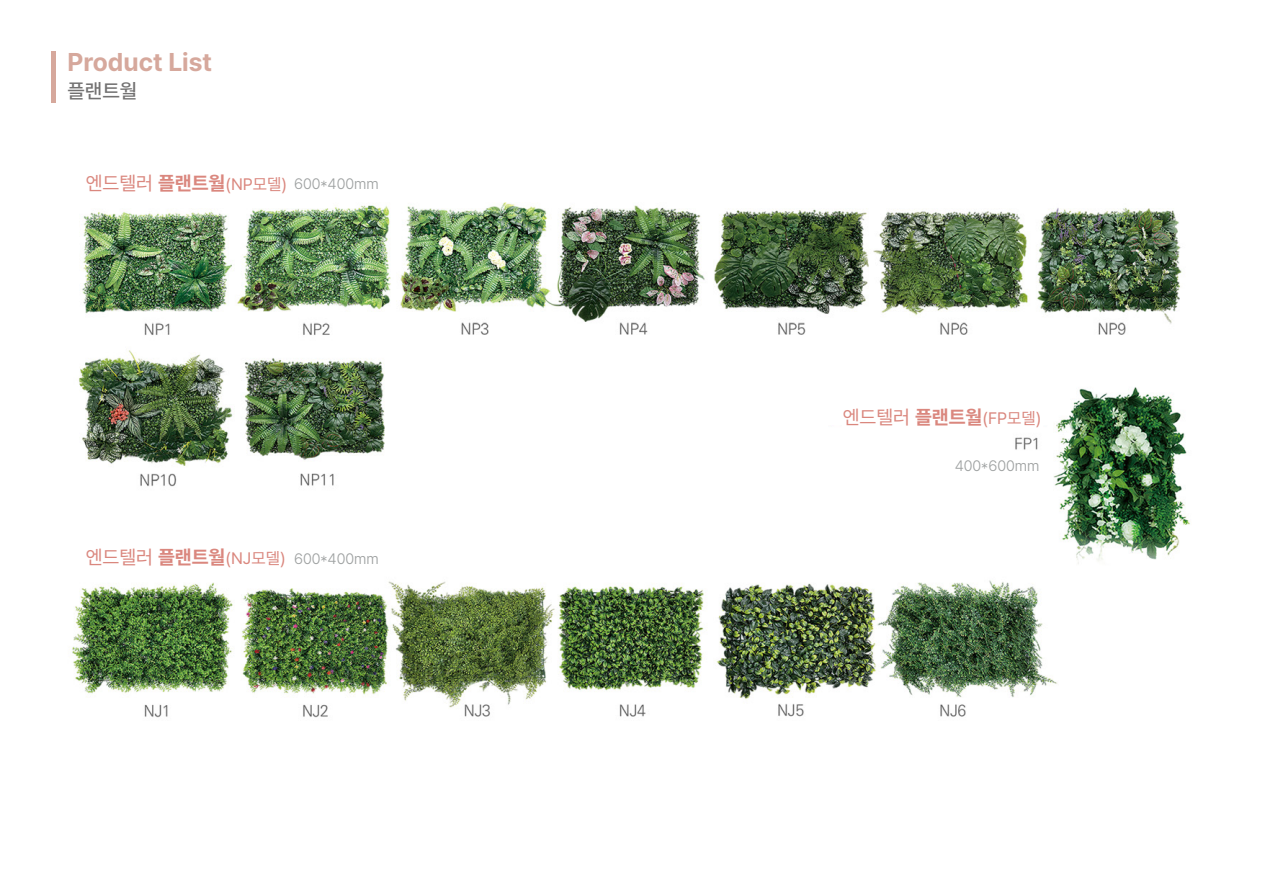
<style>
.page{position:relative;width:1263px;height:893px;background:#fff}
.page>*{position:absolute;margin:0;border:0;box-sizing:border-box;transform-origin:0 0}
.t1{font:700 25.5px "Pretendard";color:#d6a89c}
.t2{font:500 20.25px "Pretendard";color:#727171}
.t3{font:16.5px "Pretendard";color:#da877e}
.t4{font:300 15px "Pretendard";color:#9ea1a1}
.s1{font-weight:400;font-size:19.5px;color:#da877e}
.s2{font-weight:700;font-size:19.5px;color:#da877e}
.s3{font-weight:400;font-size:16.5px;color:#da877e}
.s4{font-size:19.5px}
.s5{font-weight:700;font-size:19.5px}
</style>
<div class="page">
<hr style="left:51px;top:51px;width:4px;height:51px;background:#d6a89c">
<img style="left:72px;top:202px;width:1118px;height:516px">
<div style="left:86px;top:167px;width:229px;height:37px;background:#fff"></div>
<div style="left:86px;top:542px;width:229px;height:38px;background:#fff"></div>
<div style="left:821px;top:387px;width:229px;height:37px;background:#fff"></div>
<div style="left:843px;top:406px;width:200px;height:26px;background:#fff"></div>
<div style="left:294px;top:550px;width:201px;height:18px;background:#fff"></div>
<div style="left:955px;top:457px;width:84px;height:14px;background:#fff"></div>
<h1 class="t1" style="left:67px;top:43px;width:146px">Product List</h1>
<h2 class="t2" style="left:67px;top:76px;width:71px">플랜트월</h2>
<p class="t4" style="left:86px;top:174px;width:295px"><span class="s1">엔드텔러</span> <span class="s2">플랜트월</span><span class="s3">(NP모델)</span> 600*400mm</p>
<p class="t3" style="left:86px;top:547px;width:201px"><span class="s4">엔드텔러</span> <span class="s5">플랜트월</span>(NJ모델)</p>
<p class="t4" style="left:294px;top:548px;width:86px">600*400mm</p>
<p class="t3" style="left:843px;top:407px;width:200px"><span class="s4">엔드텔러</span> <span class="s5">플랜트월</span>(FP모델)</p>
<p class="t4" style="left:955px;top:456px;width:86px">400*600mm</p>
</div>
